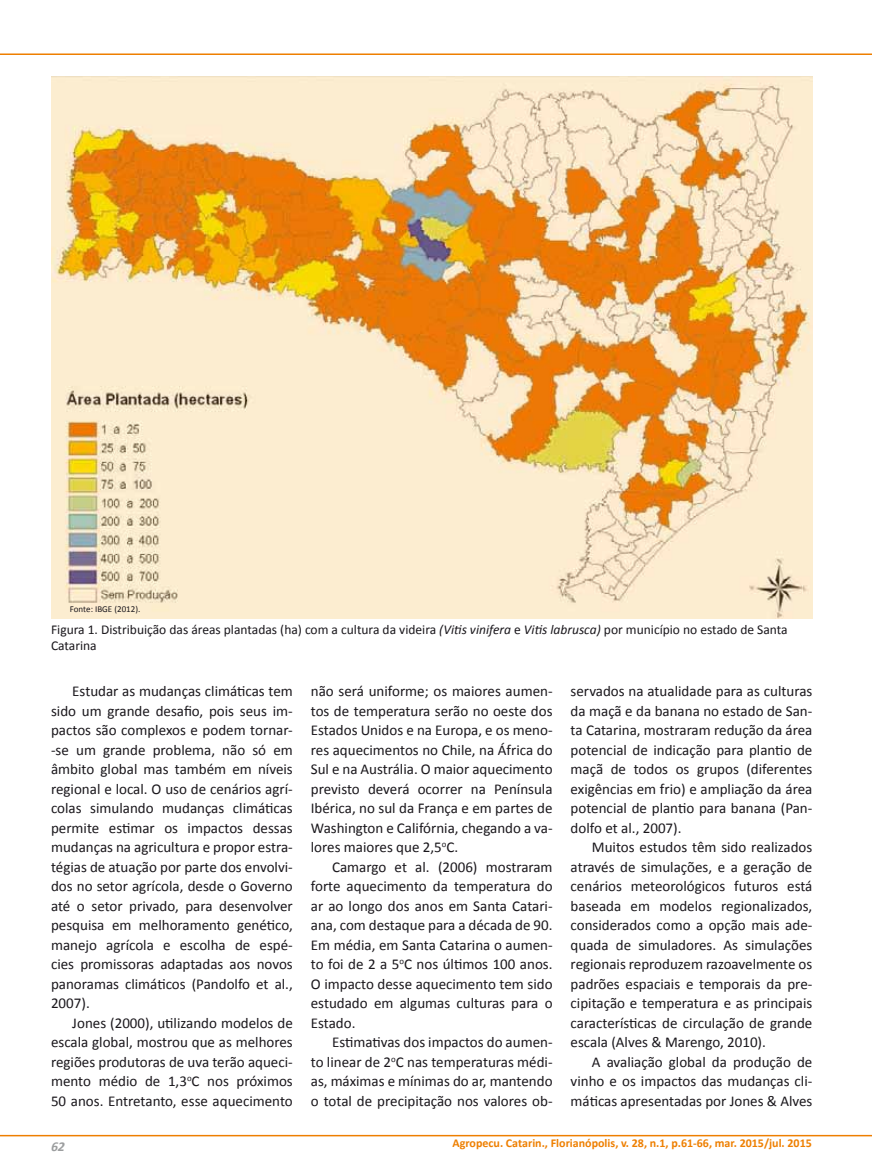
<style>
.page{position:relative;width:872px;height:1170px;background:#fff}
.page>*{position:absolute;margin:0;border:0;box-sizing:border-box;transform-origin:0 0}
.t1{font:15px/19.5px "Calibri";color:#1a171c;text-align:justify}
.t2{font:13.5px/16.2px "Calibri";color:#1a171c}
.t3{font:italic 700 13.5px "Calibri";color:#9c9e9f}
.t4{font:700 12px "Calibri";color:#ee7f00}
.t5{font:9px "Calibri";color:#1a171c}
.s1{font-style:italic}
</style>
<div class="page">
<hr style="left:0;top:53px;width:872px;height:2px;background:#ee7f00">
<hr style="left:0;top:1134px;width:872px;height:2px;background:#ee7f00">
<img style="left:51px;top:77px;width:761px;height:541px">
<p class="t5" style="left:70px;top:602px;width:72px">Fonte: IBGE (2012).</p>
<p class="t2" style="left:51px;top:621px;width:738px">Figura 1. Distribuição das áreas plantadas (ha) com a cultura da videira <span class="s1">(Vitis vinifera</span> e <span class="s1">Vitis labrusca)</span> por município no estado de Santa<br>Catarina</p>
<p class="t1" style="left:51px;top:681px;width:243px;text-indent:21px">Estudar as mudanças climáticas tem sido um grande desafio, pois seus im&shy;pactos são complexos e podem tornar--se um grande problema, não só em âmbito global mas também em níveis regional e local. O uso de cenários agrí&shy;colas simulando mudanças climáticas permite estimar os impactos dessas mudanças na agricultura e propor estra&shy;tégias de atuação por parte dos envolvi&shy;dos no setor agrícola, desde o Governo até o setor privado, para desenvolver pesquisa em melhoramento genético, manejo agrícola e escolha de espé&shy;cies promissoras adaptadas aos novos panoramas climáticos (Pandolfo et al., 2007).</p>
<p class="t1" style="left:51px;top:1012px;width:243px;text-indent:21px">Jones (2000), utilizando modelos de escala global, mostrou que as melhores regiões produtoras de uva terão aqueci&shy;mento médio de 1,3<sup>o</sup>C nos próximos 50 anos. Entretanto, esse aquecimento</p>
<p class="t3" style="left:51px;top:1137px;width:16px">62</p>
<p class="t1" style="left:311px;top:681px;width:243px">não será uniforme; os maiores aumen&shy;tos de temperatura serão no oeste dos Estados Unidos e na Europa, e os meno&shy;res aquecimentos no Chile, na África do Sul e na Austrália. O maior aquecimento previsto deverá ocorrer na Península Ibérica, no sul da França e em partes de Washington e Califórnia, chegando a va&shy;lores maiores que 2,5<sup>o</sup>C.</p>
<p class="t1" style="left:311px;top:856px;width:243px;text-indent:21px">Camargo et al. (2006) mostraram forte aquecimento da temperatura do ar ao longo dos anos em Santa Catari&shy;ana, com destaque para a década de 90.<br>Em média, em Santa Catarina o aumen&shy;to foi de 2 a 5<sup>o</sup>C nos últimos 100 anos.<br>O impacto desse aquecimento tem sido estudado em algumas culturas para o Estado.</p>
<p class="t1" style="left:311px;top:1032px;width:243px;text-indent:21px">Estimativas dos impactos do aumen&shy;to linear de 2<sup>o</sup>C nas temperaturas médi&shy;as, máximas e mínimas do ar, mantendo o total de precipitação nos valores ob-</p>
<p class="t1" style="left:570px;top:681px;width:243px">servados na atualidade para as culturas da maçã e da banana no estado de San&shy;ta Catarina, mostraram redução da área potencial de indicação para plantio de maçã de todos os grupos (diferentes exigências em frio) e ampliação da área potencial de plantio para banana (Pan&shy;dolfo et al., 2007).</p>
<p class="t1" style="left:570px;top:837px;width:243px;text-indent:21px">Muitos estudos têm sido realizados através de simulações, e a geração de cenários meteorológicos futuros está baseada em modelos regionalizados, considerados como a opção mais ade&shy;quada de simuladores. As simulações regionais reproduzem razoavelmente os padrões espaciais e temporais da pre&shy;cipitação e temperatura e as principais características de circulação de grande escala (Alves &amp; Marengo, 2010).</p>
<p class="t1" style="left:570px;top:1051px;width:243px;text-indent:21px">A avaliação global da produção de vinho e os impactos das mudanças cli&shy;máticas apresentadas por Jones &amp; Alves</p>
<p class="t4" style="left:452px;top:1134px;width:361px">Agropecu. Catarin., Florianópolis, v. 28, n.1, p.61-66, mar. 2015/jul. 2015</p>
</div>
